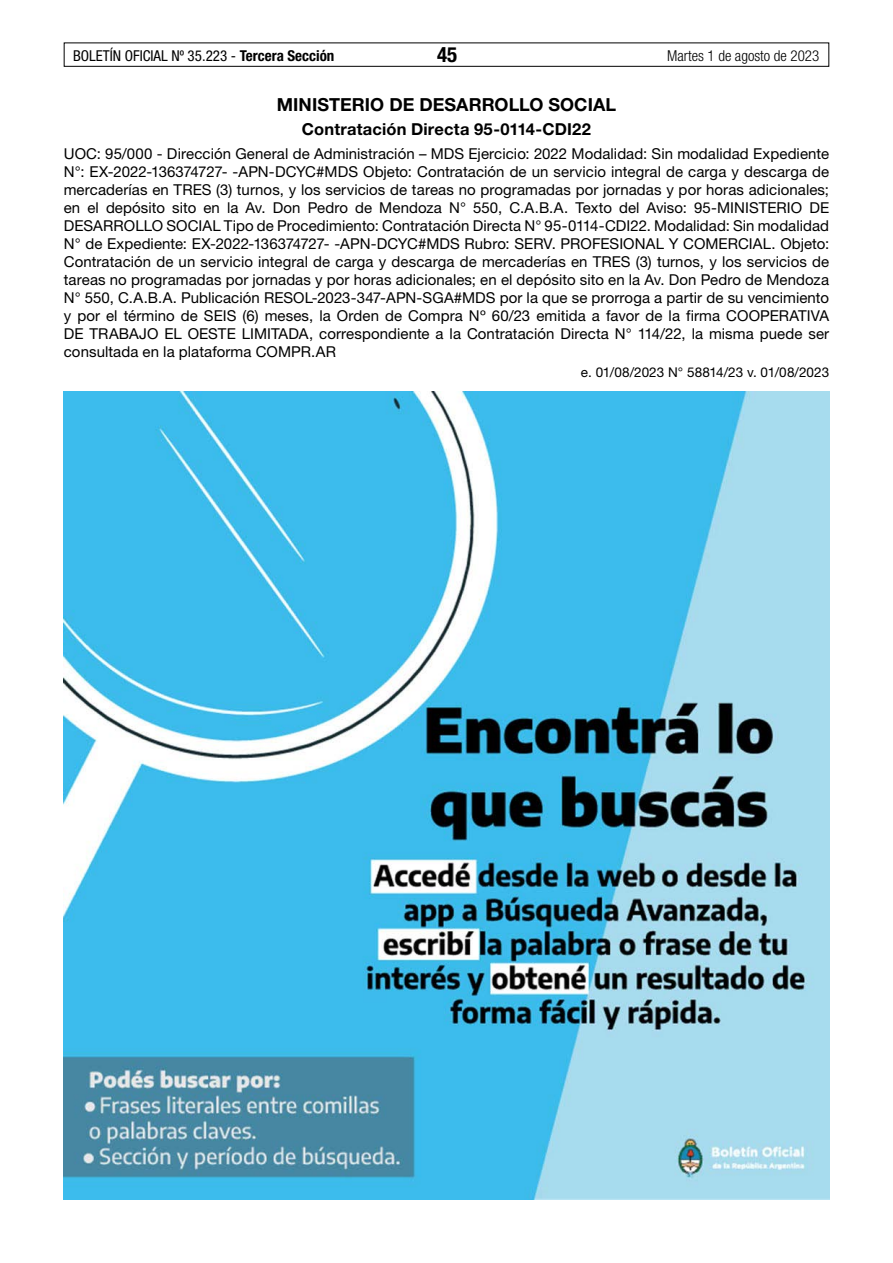
<style>
.page{position:relative;width:893px;height:1263px;background:#fff}
.page>*{position:absolute;margin:0;border:0;box-sizing:border-box;transform-origin:0 0}
.t1{font:700 condensed 21px "Helvetica Neue LT Std";color:#000}
.t2{font:700 18px "Helvetica Neue LT Std";letter-spacing:.005em;color:#000}
.t3{font:700 16.5px "Helvetica Neue LT Std";letter-spacing:.01em;color:#000}
.t4{font:15px/18px "Helvetica Neue LT Std";letter-spacing:.005em;color:#000;text-align:justify}
.t5{font:condensed 15px "Helvetica Neue LT Std";color:#000}
.t6{font:300 condensed 15px "Helvetica Neue LT Std";color:#000}
.t7{font:13.5px "Helvetica Neue LT Std";letter-spacing:-.005em;color:#000}
.s1{font-weight:700}
</style>
<div class="page">
<div style="left:64px;top:43px;width:765px;height:24px;border:1px solid #000"></div>
<img style="left:64px;top:391px;width:765px;height:808px">
<p class="t5" style="left:73px;top:47px;width:263px">BOLETÍN OFICIAL Nº 35.223 - <span class="s1">Tercera Sección</span></p>
<h1 class="t1" style="left:437px;top:42px;width:22px">45</h1>
<p class="t6" style="left:667px;top:47px;width:154px">Martes 1 de agosto de 2023</p>
<p class="t2" style="left:277px;top:93px;width:341px">MINISTERIO DE DESARROLLO SOCIAL</p>
<p class="t3" style="left:302px;top:119px;width:291px">Contratación Directa 95-0114-CDI22</p>
<p class="t4" style="left:64px;top:145px;width:767px">UOC: 95/000 - Dirección General de Administración – MDS Ejercicio: 2022 Modalidad: Sin modalidad Expediente N°: EX-2022-136374727- -APN-DCYC#MDS Objeto: Contratación de un servicio integral de carga y descarga de mercaderías en TRES (3) turnos, y los servicios de tareas no programadas por jornadas y por horas adicionales; en el depósito sito en la Av. Don Pedro de Mendoza N° 550, C.A.B.A. Texto del Aviso: 95-MINISTERIO DE DESARROLLO SOCIAL Tipo de Procedimiento: Contratación Directa N° 95-0114-CDI22. Modalidad: Sin modalidad N° de Expediente: EX-2022-136374727- -APN-DCYC#MDS Rubro: SERV. PROFESIONAL Y COMERCIAL. Objeto:<br>Contratación de un servicio integral de carga y descarga de mercaderías en TRES (3) turnos, y los servicios de tareas no programadas por jornadas y por horas adicionales; en el depósito sito en la Av. Don Pedro de Mendoza N° 550, C.A.B.A. Publicación RESOL-2023-347-APN-SGA#MDS por la que se prorroga a partir de su vencimiento y por el término de SEIS (6) meses, la Orden de Compra Nº 60/23 emitida a favor de la firma COOPERATIVA DE TRABAJO EL OESTE LIMITADA, correspondiente a la Contratación Directa N° 114/22, la misma puede ser consultada en la plataforma COMPR.AR</p>
<p class="t7" style="left:581px;top:364px;width:250px">e. 01/08/2023 N° 58814/23 v. 01/08/2023</p>
</div>
